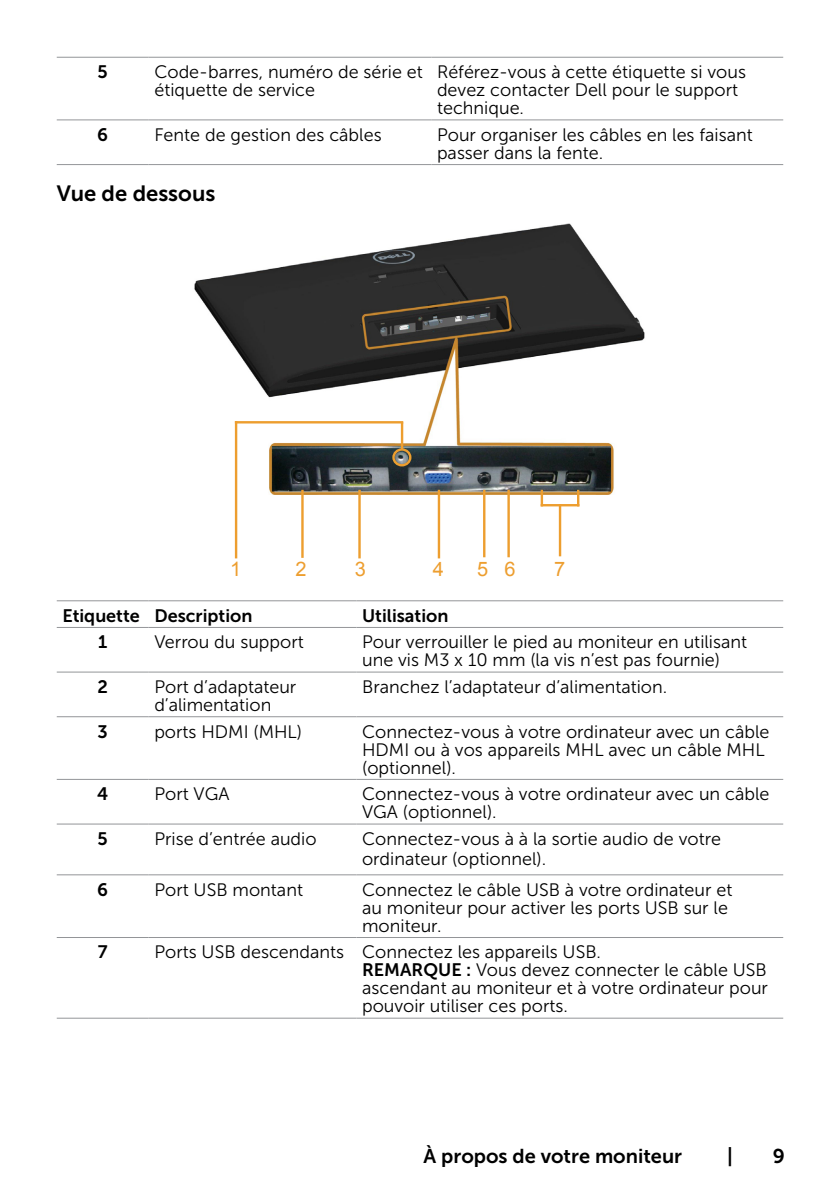
<style>
.page{position:relative;width:840px;height:1191px;background:#fff}
.page>*{position:absolute;margin:0;border:0;box-sizing:border-box;transform-origin:0 0}
.Head4{font:22px "Museo Sans For Dell 700";color:#000}
.t1{font:20px "Museo Sans For Dell 700";color:#000}
.t2{font:20px "Arial";color:#ed9e2f}
.Callout{font:18px/18px "Museo Sans For Dell 300";color:#000}
.Table-Note{font:18px/20px "Museo Sans For Dell 300";color:#000}
.Callout_Head{font:18px "Museo Sans For Dell 700";color:#000}
.Callout-2{font:18px "Museo Sans For Dell 700";color:#000}
.s1{font-family:"Museo Sans For Dell 700"}
</style>
<div class="page">
<hr style="left:57px;top:57px;width:92px;height:1px;background:#939598">
<hr style="left:149px;top:57px;width:282px;height:1px;background:#939598">
<hr style="left:431px;top:57px;width:351px;height:1px;background:#939598">
<hr style="left:57px;top:120px;width:92px;height:1px;background:#939598">
<hr style="left:57px;top:164px;width:92px;height:1px;background:#939598">
<hr style="left:149px;top:120px;width:282px;height:1px;background:#939598">
<hr style="left:149px;top:164px;width:282px;height:1px;background:#939598">
<hr style="left:431px;top:120px;width:351px;height:1px;background:#939598">
<hr style="left:431px;top:164px;width:351px;height:1px;background:#939598">
<img style="left:194px;top:223px;width:451px;height:272px">
<hr style="left:57px;top:600px;width:92px;height:1px;background:#939598">
<hr style="left:149px;top:600px;width:207px;height:1px;background:#939598">
<hr style="left:356px;top:600px;width:426px;height:1px;background:#939598">
<hr style="left:57px;top:627px;width:92px;height:1px;background:#939598">
<hr style="left:149px;top:627px;width:207px;height:1px;background:#939598">
<hr style="left:356px;top:627px;width:426px;height:1px;background:#939598">
<hr style="left:57px;top:671px;width:92px;height:1px;background:#939598">
<hr style="left:149px;top:671px;width:207px;height:1px;background:#939598">
<hr style="left:356px;top:671px;width:426px;height:1px;background:#939598">
<hr style="left:57px;top:716px;width:92px;height:1px;background:#939598">
<hr style="left:149px;top:716px;width:207px;height:1px;background:#939598">
<hr style="left:356px;top:716px;width:426px;height:1px;background:#939598">
<hr style="left:149px;top:779px;width:207px;height:1px;background:#939598">
<hr style="left:356px;top:779px;width:426px;height:1px;background:#939598">
<hr style="left:57px;top:779px;width:92px;height:1px;background:#939598">
<hr style="left:149px;top:823px;width:207px;height:1px;background:#939598">
<hr style="left:356px;top:823px;width:426px;height:1px;background:#939598">
<hr style="left:57px;top:823px;width:92px;height:1px;background:#939598">
<hr style="left:149px;top:874px;width:207px;height:1px;background:#939598">
<hr style="left:356px;top:874px;width:426px;height:1px;background:#939598">
<hr style="left:57px;top:874px;width:92px;height:1px;background:#939598">
<hr style="left:149px;top:937px;width:207px;height:1px;background:#939598">
<hr style="left:356px;top:937px;width:426px;height:1px;background:#939598">
<hr style="left:57px;top:937px;width:92px;height:1px;background:#939598">
<hr style="left:57px;top:1017px;width:92px;height:1px;background:#939598">
<hr style="left:149px;top:1017px;width:207px;height:1px;background:#939598">
<hr style="left:356px;top:1017px;width:426px;height:1px;background:#939598">
<hr style="left:540px;top:504px;width:39px;height:2px;background:#ed9e2f">
<svg style="left:540px;top:490px;width:2px;height:16px"></svg>
<hr style="left:576px;top:490px;width:3px;height:16px;background:#ed9e2f">
<hr style="left:558px;top:504px;width:3px;height:52px;background:#ed9e2f">
<hr style="left:400px;top:422px;width:3px;height:28px;background:#ed9e2f">
<hr style="left:301px;top:490px;width:2px;height:68px;background:#ed9e2f">
<hr style="left:358px;top:490px;width:2px;height:68px;background:#ed9e2f">
<hr style="left:437px;top:490px;width:3px;height:68px;background:#ed9e2f">
<hr style="left:483px;top:490px;width:2px;height:67px;background:#ed9e2f">
<hr style="left:507px;top:490px;width:2px;height:67px;background:#ed9e2f">
<hr style="left:235px;top:421px;width:168px;height:2px;background:#ed9e2f">
<hr style="left:235px;top:421px;width:2px;height:137px;background:#ed9e2f">
<div style="left:392px;top:448px;width:19px;height:18px;border:2px solid #ed9e2f;border-radius:50%"></div>
<p class="Callout-2" style="left:97px;top:62px;width:12px">5</p>
<p class="Callout" style="left:154px;top:63px;width:270px">Code-barres, numéro de série et étiquette de service</p>
<p class="Callout" style="left:437px;top:63px;width:310px">Référez-vous à cette étiquette si vous devez contacter Dell pour le support technique.</p>
<p class="Callout-2" style="left:97px;top:125px;width:12px">6</p>
<p class="Callout" style="left:154px;top:126px;width:229px">Fente de gestion des câbles</p>
<p class="Callout" style="left:437px;top:126px;width:317px">Pour organiser les câbles en les faisant passer dans la fente.</p>
<p class="Head4" style="left:57px;top:181px;width:160px">Vue de dessous</p>
<p class="t2" style="left:230px;top:556px;width:13px">1</p>
<p class="t2" style="left:295px;top:556px;width:13px">2</p>
<p class="t2" style="left:354px;top:556px;width:13px">3</p>
<p class="t2" style="left:432px;top:556px;width:13px">4</p>
<p class="t2" style="left:477px;top:555px;width:13px">5</p>
<p class="t2" style="left:504px;top:555px;width:13px">6</p>
<p class="t2" style="left:553px;top:556px;width:13px">7</p>
<p class="Callout_Head" style="left:62px;top:605px;width:79px">Etiquette</p>
<p class="Callout_Head" style="left:154px;top:605px;width:99px">Description</p>
<p class="Callout_Head" style="left:362px;top:605px;width:88px">Utilisation</p>
<p class="Callout-2" style="left:98px;top:632px;width:11px">1</p>
<p class="Callout" style="left:154px;top:633px;width:151px">Verrou du support</p>
<p class="Callout" style="left:362px;top:633px;width:386px">Pour verrouiller le pied au moniteur en utilisant une vis M3 x 10 mm (la vis n’est pas fournie)</p>
<p class="Callout-2" style="left:97px;top:677px;width:12px">2</p>
<p class="Callout" style="left:154px;top:678px;width:143px">Port d’adaptateur d’alimentation</p>
<p class="Callout" style="left:362px;top:678px;width:306px">Branchez l’adaptateur d’alimentation.</p>
<p class="Callout-2" style="left:97px;top:721px;width:12px">3</p>
<p class="Callout" style="left:154px;top:722px;width:149px">ports HDMI (MHL)</p>
<p class="Callout" style="left:362px;top:722px;width:408px">Connectez-vous à votre ordinateur avec un câble<br>HDMI ou à vos appareils MHL avec un câble MHL (optionnel).</p>
<p class="Callout-2" style="left:97px;top:784px;width:13px">4</p>
<p class="Callout" style="left:154px;top:785px;width:77px">Port VGA</p>
<p class="Callout" style="left:362px;top:785px;width:408px">Connectez-vous à votre ordinateur avec un câble<br>VGA (optionnel).</p>
<p class="Callout-2" style="left:97px;top:828px;width:12px">5</p>
<p class="Callout" style="left:154px;top:830px;width:164px">Prise d’entrée audio</p>
<p class="Table-Note" style="left:362px;top:829px;width:360px">Connectez-vous à à la sortie audio de votre ordinateur (optionnel).</p>
<p class="Callout-2" style="left:97px;top:879px;width:12px">6</p>
<p class="Callout" style="left:154px;top:880px;width:150px">Port USB montant</p>
<p class="Callout" style="left:362px;top:880px;width:371px">Connectez le câble USB à votre ordinateur et au moniteur pour activer les ports USB sur le moniteur.</p>
<p class="Callout-2" style="left:98px;top:942px;width:11px">7</p>
<p class="Callout" style="left:154px;top:943px;width:191px">Ports USB descendants</p>
<p class="Callout" style="left:362px;top:943px;width:240px">Connectez les appareils USB.</p>
<p class="Callout" style="left:362px;top:961px;width:407px;text-align:justify"><span class="s1">REMARQUE :</span> Vous devez connecter le câble USB ascendant au moniteur et à votre ordinateur pour pouvoir utiliser ces ports.</p>
<p class="t1" style="left:423px;top:1144px;width:260px">À propos de votre moniteur</p>
<p class="t1" style="left:726px;top:1144px;width:7px">|</p>
<p class="t1" style="left:772px;top:1144px;width:14px">9</p>
</div>
